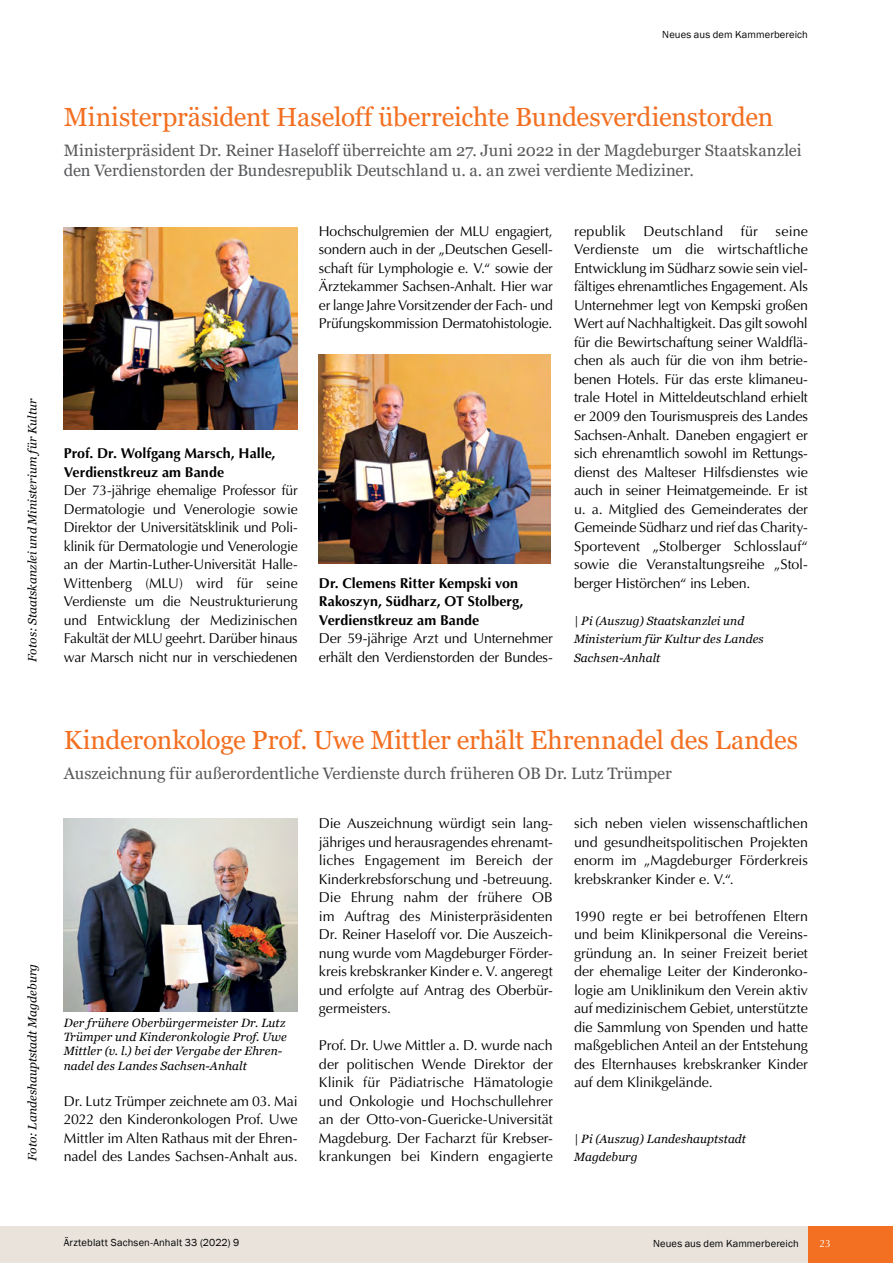
<style>
.page{position:relative;width:893px;height:1263px;background:#fff}
.page>*{position:absolute;margin:0;border:0;box-sizing:border-box;transform-origin:0 0}
.headline-28pt{font:26.25px "Georgia";letter-spacing:-.015em;color:#f36f21}
.headline-28pt-2{font:16.5px/19.8px "Georgia";letter-spacing:-.005em;color:#58595b}
.fließtext-9_5pt{font:14.25px/18.5px "Optima LT";letter-spacing:-.01em;color:#000;text-align:justify}
.fließtext-9_5pt-2{font:700 14.25px/18.5px "Optima LT";letter-spacing:.005em;color:#000}
.fließtext-9_5pt-3{font:14.25px "Optima LT";letter-spacing:.015em;color:#000}
.fließtext-9_5pt-4{font:italic 12px/18.5px "Georgia";letter-spacing:.01em;color:#000}
.Namen{font:italic 12px/14.4px "Georgia";letter-spacing:.01em;color:#000}
.t1{font:10.5px "Franklin Gothic";letter-spacing:.015em;color:#000}
.t2{font:10.5px "Optima LT";color:#fff}
</style>
<div class="page">
<div style="left:0;top:1226px;width:893px;height:37px;background:#e9e3dc"></div>
<div style="left:808px;top:1226px;width:85px;height:37px;background:#f36f21"></div>
<img style="left:64px;top:228px;width:234px;height:201px">
<img style="left:319px;top:355px;width:232px;height:208px">
<img style="left:64px;top:818px;width:234px;height:193px">
<p class="t1" style="left:662px;top:28px;width:147px">Neues aus dem Kammerbereich</p>
<p class="fließtext-9_5pt-4" style="left:23px;top:662px;width:265px;rotate:-90deg">Fotos: Staatskanzlei und Ministerium für Kultur</p>
<p class="headline-28pt" style="left:64px;top:101px;width:711px">Ministerpräsident Haseloff überreichte Bundesverdienstorden</p>
<p class="headline-28pt-2" style="left:64px;top:141px;width:739px">Ministerpräsident Dr. Reiner Haseloff überreichte am 27. Juni 2022 in der Magdeburger Staatskanzlei den Verdienstorden der Bundesrepublik Deutschland u. a. an zwei verdiente Mediziner.</p>
<p class="fließtext-9_5pt-2" style="left:64px;top:444px;width:213px">Prof. Dr. Wolfgang Marsch, Halle,</p>
<p class="fließtext-9_5pt-2" style="left:64px;top:463px;width:162px">Verdienstkreuz am Bande</p>
<p class="fließtext-9_5pt" style="left:64px;top:481px;width:235px">Der 73-jährige ehemalige Professor für Dermatologie und Venerologie sowie Direktor der Universitätsklinik und Poli&shy;klinik für Dermatologie und Venerologie an der Martin-Luther-Universität Halle-Wittenberg (MLU) wird für seine Verdienste um die Neustrukturierung und Entwicklung der Medizinischen Fakultät der MLU geehrt. Darüber hinaus war Marsch nicht nur in verschiedenen</p>
<p class="fließtext-9_5pt" style="left:319px;top:222px;width:235px">Hochschulgremien der MLU engagiert, sondern auch in der „Deutschen Gesell&shy;schaft für Lymphologie e. V.“ sowie der Ärztekammer Sachsen-Anhalt. Hier war er lange Jahre Vorsitzender der Fach- und Prüfungskommission Dermatohistologie.</p>
<p class="fließtext-9_5pt-2" style="left:319px;top:574px;width:206px">Dr. Clemens Ritter Kempski von<br>Rakoszyn, Südharz, OT Stolberg,<br>Verdienstkreuz am Bande</p>
<p class="fließtext-9_5pt" style="left:319px;top:629px;width:235px">Der 59-jährige Arzt und Unternehmer erhält den Verdienstorden der Bundes-</p>
<p class="fließtext-9_5pt-3" style="left:574px;top:223px;width:53px">republik</p>
<p class="fließtext-9_5pt-3" style="left:643px;top:223px;width:81px">Deutschland</p>
<p class="fließtext-9_5pt" style="left:741px;top:222px;width:19px">für</p>
<p class="fließtext-9_5pt" style="left:574px;top:222px;width:235px;text-indent:202px">seine Verdienste um die wirtschaftliche Entwicklung im Südharz sowie sein viel&shy;fältiges ehrenamtliches Engagement. Als Unternehmer legt von Kempski großen Wert auf Nachhaltigkeit. Das gilt sowohl für die Bewirtschaftung seiner Waldflä&shy;chen als auch für die von ihm betrie&shy;benen Hotels. Für das erste klimaneu&shy;trale Hotel in Mitteldeutschland erhielt er 2009 den Tourismuspreis des Landes Sachsen-Anhalt. Daneben engagiert er sich ehrenamtlich sowohl im Rettungs&shy;dienst des Malteser Hilfsdienstes wie auch in seiner Heimatgemeinde. Er ist u. a. Mitglied des Gemeinderates der Gemeinde Südharz und rief das Charity-Sportevent „Stolberger Schlosslauf“ sowie die Veranstaltungsreihe „Stol&shy;berger Histörchen“ ins Leben.</p>
<p class="fließtext-9_5pt-4" style="left:574px;top:611px;width:191px">| Pi (Auszug) Staatskanzlei und<br>Ministerium für Kultur des Landes</p>
<p class="fließtext-9_5pt-4" style="left:574px;top:648px;width:88px">Sachsen-Anhalt</p>
<p class="fließtext-9_5pt-4" style="left:23px;top:1161px;width:198px;rotate:-90deg">Foto: Landeshauptstadt Magdeburg</p>
<p class="headline-28pt" style="left:64px;top:724px;width:736px">Kinderonkologe Prof. Uwe Mittler erhält Ehrennadel des Landes</p>
<p class="headline-28pt-2" style="left:64px;top:764px;width:610px">Auszeichnung für außerordentliche Verdienste durch früheren OB Dr. Lutz Trümper</p>
<p class="Namen" style="left:64px;top:1015px;width:225px">Der frühere Oberbürgermeister Dr. Lutz Trümper und Kinderonkologie Prof. Uwe Mittler (v. l.) bei der Vergabe der Ehren&shy;nadel des Landes Sachsen-Anhalt</p>
<p class="fließtext-9_5pt" style="left:64px;top:1092px;width:235px">Dr. Lutz Trümper zeichnete am 03. Mai 2022 den Kinderonkologen Prof. Uwe Mittler im Alten Rathaus mit der Ehren&shy;nadel des Landes Sachsen-Anhalt aus.</p>
<p class="fließtext-9_5pt" style="left:319px;top:814px;width:235px">Die Auszeichnung würdigt sein lang&shy;jähriges und herausragendes ehrenamt&shy;liches Engagement im Bereich der Kinderkrebsforschung und -betreuung.<br>Die Ehrung nahm der frühere OB im Auftrag des Ministerpräsidenten Dr. Reiner Haseloff vor. Die Auszeich&shy;nung wurde vom Magdeburger Förder&shy;kreis krebskranker Kinder e. V. angeregt und erfolgte auf Antrag des Oberbür&shy;germeisters.</p>
<p class="fließtext-9_5pt" style="left:319px;top:1036px;width:235px">Prof. Dr. Uwe Mittler a. D. wurde nach der politischen Wende Direktor der Klinik für Pädiatrische Hämatologie und Onkologie und Hochschullehrer an der Otto-von-Guericke-Universität Magdeburg. Der Facharzt für Krebser&shy;krankungen bei Kindern engagierte</p>
<p class="fließtext-9_5pt" style="left:574px;top:814px;width:235px">sich neben vielen wissenschaftlichen und gesundheitspolitischen Projekten enorm im „Magdeburger Förderkreis krebskranker Kinder e. V.“.</p>
<p class="fließtext-9_5pt" style="left:574px;top:907px;width:235px">1990 regte er bei betroffenen Eltern und beim Klinikpersonal die Vereins&shy;gründung an. In seiner Freizeit beriet der ehemalige Leiter der Kinderonko&shy;logie am Uniklinikum den Verein aktiv auf medizinischem Gebiet, unterstützte die Sammlung von Spenden und hatte maßgeblichen Anteil an der Entstehung des Elternhauses krebskranker Kinder auf dem Klinikgelände.</p>
<p class="fließtext-9_5pt-4" style="left:574px;top:1130px;width:174px">| Pi (Auszug) Landeshauptstadt<br>Magdeburg</p>
<p class="t1" style="left:64px;top:1236px;width:177px">Ärzteblatt Sachsen-Anhalt 33 (2022) 9</p>
<p class="t2" style="left:819px;top:1237px;width:13px">23</p>
<p class="t1" style="left:653px;top:1237px;width:147px">Neues aus dem Kammerbereich</p>
</div>
